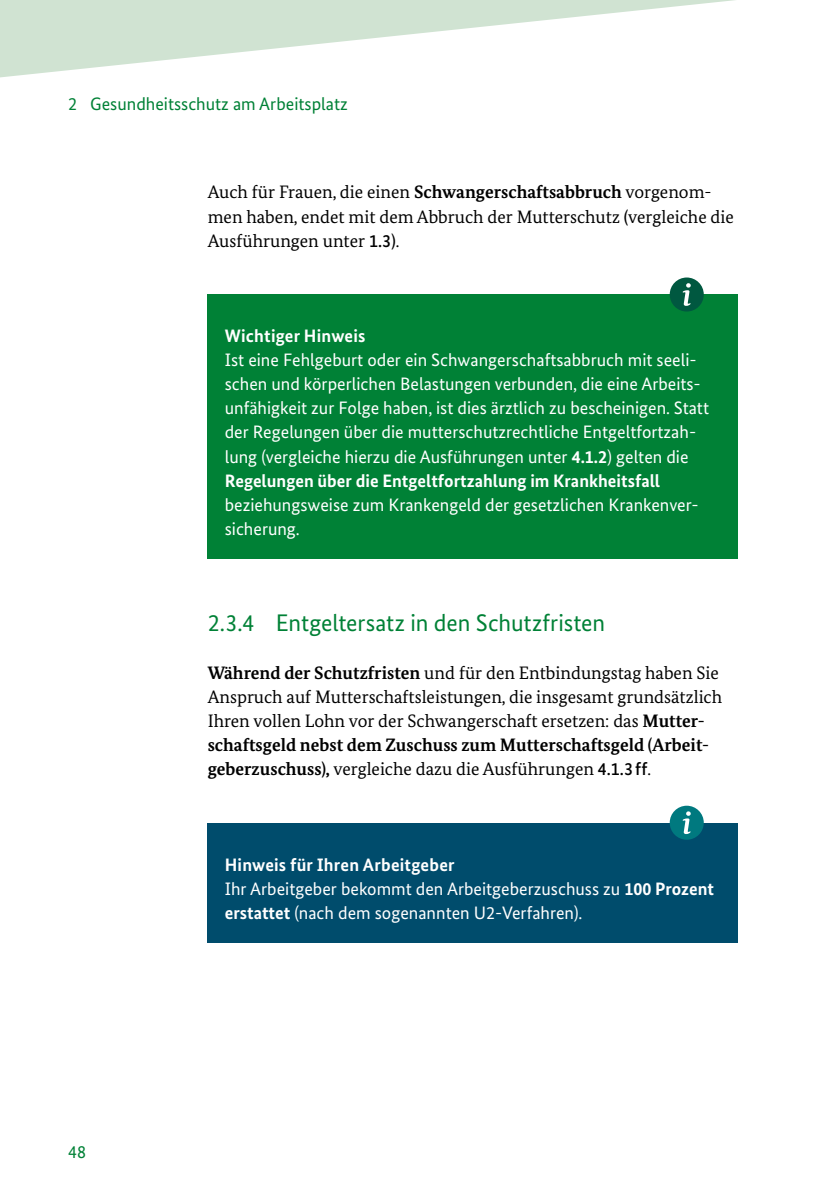
<style>
.page{position:relative;width:840px;height:1191px;background:#fff}
.page>*{position:absolute;margin:0;border:0;box-sizing:border-box;transform-origin:0 0}
.t1{font:24px "Bundes Sans";letter-spacing:-.005em;color:#008136}
.t2{font:18px/24px "Bundes Sans";color:#fff}
.t3{font:18px/24px "Bundes Serif";color:#000}
.t4{font:700 18px "Bundes Sans";letter-spacing:.01em;color:#fff}
.t5{font:18px "Bundes Sans";color:#008136}
.s1{font-weight:700}
.s2{font-family:"Bundes Sans";font-weight:500}
</style>
<div class="page">
<svg style="left:0;top:0;width:735px;height:77px;fill:#d0e3d2"></svg>
<div style="left:207px;top:294px;width:530px;height:264px;background:#008136"></div>
<div style="left:669px;top:277px;width:34px;height:34px;background:#005840;border-radius:50%"></div>
<svg style="left:682px;top:283px;width:8px;height:23px"></svg>
<div style="left:207px;top:822px;width:530px;height:120px;background:#004c6c"></div>
<div style="left:669px;top:805px;width:34px;height:34px;background:#00797f;border-radius:50%"></div>
<svg style="left:682px;top:811px;width:8px;height:23px"></svg>
<p class="t5" style="left:68px;top:93px;width:281px">2 Gesundheitsschutz am Arbeitsplatz</p>
<p class="t3" style="left:207px;top:180px;width:527px">Auch für Frauen, die einen <span class="s1">Schwangerschaftsabbruch</span> vorgenom&shy;men haben, endet mit dem Abbruch der Mutterschutz (vergleiche die<br>Ausführungen unter <span class="s2">1.3</span>).</p>
<h4 class="t4" style="left:225px;top:325px;width:142px">Wichtiger Hinweis</h4>
<p class="t2" style="left:225px;top:348px;width:485px">Ist eine Fehlgeburt oder ein Schwangerschaftsabbruch mit seeli&shy;schen und körperlichen Belastungen verbunden, die eine Arbeits&shy;unfähigkeit zur Folge haben, ist dies ärztlich zu bescheinigen. Statt der Regelungen über die mutterschutzrechtliche Entgeltfortzah&shy;lung (vergleiche hierzu die Ausführungen unter <span class="s1">4.1.2</span>) gelten die <span class="s1">Regelungen über die Entgeltfortzahlung im Krankheitsfall </span>beziehungsweise zum Krankengeld der gesetzlichen Krankenver&shy;sicherung.</p>
<h3 class="t1" style="left:207px;top:608px;width:399px">2.3.4 Entgeltersatz in den Schutzfristen</h3>
<p class="t3" style="left:207px;top:660px;width:515px"><span class="s1">Während der Schutzfristen</span> und für den Entbindungstag haben Sie Anspruch auf Mutterschaftsleistungen, die insgesamt grundsätzlich Ihren vollen Lohn vor der Schwangerschaft ersetzen: das <span class="s1">Mutter&shy;schaftsgeld nebst dem Zuschuss zum Mutterschaftsgeld (Arbeit&shy;geberzuschuss),</span> vergleiche dazu die Ausführungen <span class="s2">4.1.3ff</span>.</p>
<p class="t5" style="left:68px;top:1141px;width:19px">48</p>
<h4 class="t4" style="left:225px;top:853px;width:231px">Hinweis für Ihren Arbeitgeber</h4>
<p class="t2" style="left:225px;top:876px;width:490px">Ihr Arbeitgeber bekommt den Arbeitgeberzuschuss zu <span class="s1">100 Prozent erstattet</span> (nach dem sogenannten U2-Verfahren).</p>
</div>
